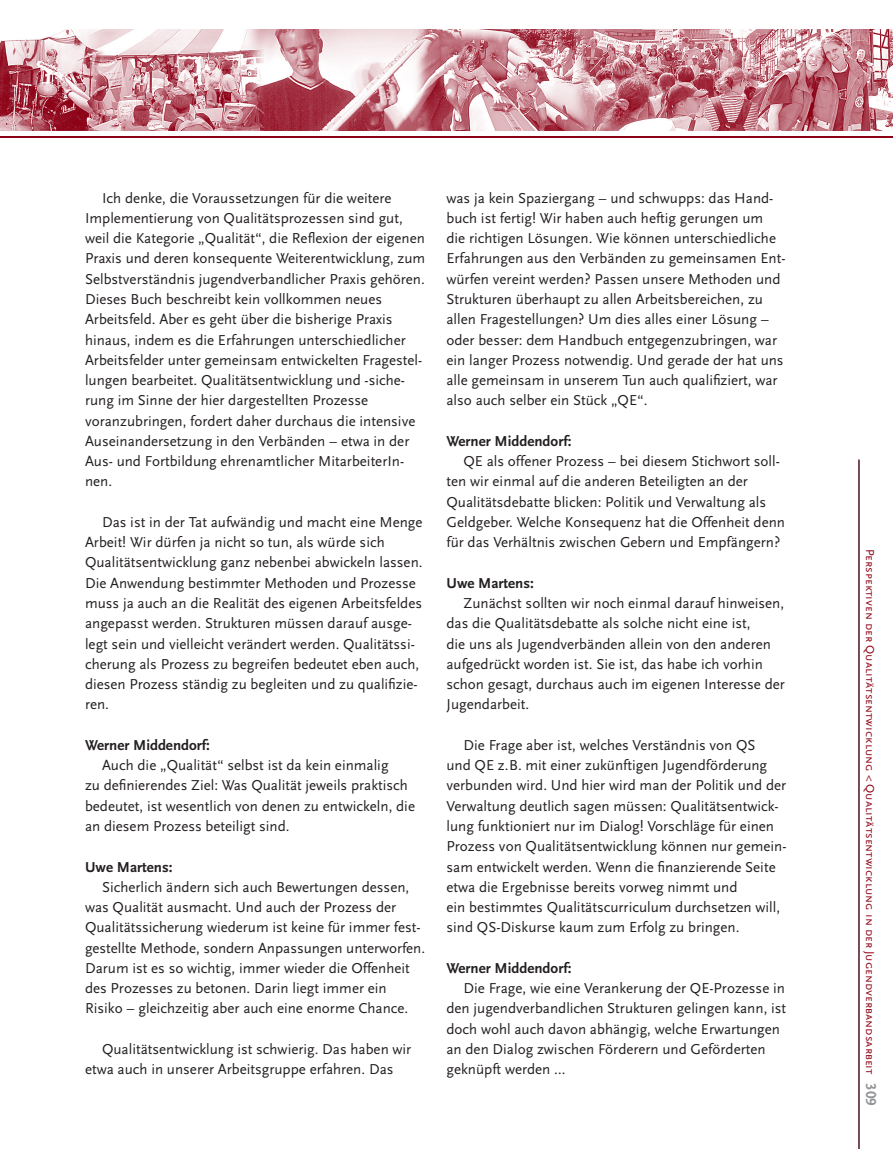
<style>
.page{position:relative;width:893px;height:1149px;background:#fff}
.page>*{position:absolute;margin:0;border:0;box-sizing:border-box;transform-origin:0 0}
.t1{font:15px/20.2px "Scala Sans";color:#231f20}
.t2{font:700 15px "Scala Sans";color:#231f20}
.t3{font:700 15px "Scala Sans Figures";color:#939598}
.t4{font:12px "Scala Sans Caps";color:#8c0015}
</style>
<div class="page">
<hr style="left:859px;top:459px;width:1px;height:689px;background:#231f20">
<hr style="left:0;top:136px;width:893px;height:2px;background:#8c0015">
<img style="left:0;top:29px;width:893px;height:102px">
<p class="t1" style="left:85px;top:188px;width:342px;text-indent:17px">Ich denke, die Voraussetzungen für die weitere Implementierung von Qualitätsprozessen sind gut, weil die Kategorie „Qualität“, die Reflexion der eigenen Praxis und deren konsequente Weiterentwicklung, zum Selbstverständnis jugendverbandlicher Praxis gehören.<br>Dieses Buch beschreibt kein vollkommen neues Arbeitsfeld. Aber es geht über die bisherige Praxis hinaus, indem es die Erfahrungen unterschiedlicher Arbeitsfelder unter gemeinsam entwickelten Fragestel&shy;lungen bearbeitet. Qualitätsentwicklung und -siche&shy;rung im Sinne der hier dargestellten Prozesse voranzubringen, fordert daher durchaus die intensive Auseinandersetzung in den Verbänden – etwa in der Aus- und Fortbildung ehrenamtlicher MitarbeiterIn&shy;nen.</p>
<p class="t1" style="left:85px;top:512px;width:339px;text-indent:17px">Das ist in der Tat aufwändig und macht eine Menge Arbeit! Wir dürfen ja nicht so tun, als würde sich Qualitätsentwicklung ganz nebenbei abwickeln lassen.<br>Die Anwendung bestimmter Methoden und Prozesse muss ja auch an die Realität des eigenen Arbeitsfeldes angepasst werden. Strukturen müssen darauf ausge&shy;legt sein und vielleicht verändert werden. Qualitätssi&shy;cherung als Prozess zu begreifen bedeutet eben auch, diesen Prozess ständig zu begleiten und zu qualifizie&shy;ren.</p>
<p class="t2" style="left:85px;top:736px;width:126px">Werner Middendorf:</p>
<p class="t1" style="left:102px;top:755px;width:288px">Auch die „Qualität“ selbst ist da kein einmalig</p>
<p class="t1" style="left:85px;top:775px;width:324px">zu definierendes Ziel: Was Qualität jeweils praktisch</p>
<p class="t1" style="left:85px;top:795px;width:331px">bedeutet, ist wesentlich von denen zu entwickeln, die</p>
<p class="t1" style="left:85px;top:816px;width:206px">an diesem Prozess beteiligt sind.</p>
<p class="t2" style="left:85px;top:858px;width:89px">Uwe Martens:</p>
<p class="t1" style="left:102px;top:876px;width:309px">Sicherlich ändern sich auch Bewertungen dessen,</p>
<p class="t1" style="left:85px;top:897px;width:313px">was Qualität ausmacht. Und auch der Prozess der</p>
<p class="t1" style="left:85px;top:917px;width:337px">Qualitätssicherung wiederum ist keine für immer fest-</p>
<p class="t1" style="left:85px;top:937px;width:342px">gestellte Methode, sondern Anpassungen unterworfen.</p>
<p class="t1" style="left:85px;top:957px;width:326px">Darum ist es so wichtig, immer wieder die Offenheit</p>
<p class="t1" style="left:85px;top:978px;width:303px">des Prozesses zu betonen. Darin liegt immer ein</p>
<p class="t1" style="left:85px;top:998px;width:325px">Risiko – gleichzeitig aber auch eine enorme Chance.</p>
<p class="t1" style="left:85px;top:1038px;width:328px;text-indent:17px">Qualitätsentwicklung ist schwierig. Das haben wir etwa auch in unserer Arbeitsgruppe erfahren. Das</p>
<p class="t1" style="left:446px;top:188px;width:340px">was ja kein Spaziergang – und schwupps: das Hand&shy;buch ist fertig! Wir haben auch heftig gerungen um die richtigen Lösungen. Wie können unterschiedliche Erfahrungen aus den Verbänden zu gemeinsamen Ent&shy;würfen vereint werden? Passen unsere Methoden und Strukturen überhaupt zu allen Arbeitsbereichen, zu allen Fragestellungen? Um dies alles einer Lösung – oder besser: dem Handbuch entgegenzubringen, war ein langer Prozess notwendig. Und gerade der hat uns alle gemeinsam in unserem Tun auch qualifiziert, war also auch selber ein Stück „QE“.</p>
<p class="t2" style="left:446px;top:433px;width:126px">Werner Middendorf:</p>
<p class="t1" style="left:463px;top:451px;width:318px">QE als offener Prozess – bei diesem Stichwort soll-</p>
<p class="t1" style="left:446px;top:471px;width:303px">ten wir einmal auf die anderen Beteiligten an der</p>
<p class="t1" style="left:446px;top:492px;width:321px">Qualitätsdebatte blicken: Politik und Verwaltung als</p>
<p class="t1" style="left:446px;top:512px;width:340px">Geldgeber. Welche Konsequenz hat die Offenheit denn</p>
<p class="t1" style="left:446px;top:532px;width:335px">für das Verhältnis zwischen Gebern und Empfängern?</p>
<p class="t2" style="left:446px;top:574px;width:89px">Uwe Martens:</p>
<p class="t1" style="left:463px;top:593px;width:322px">Zunächst sollten wir noch einmal darauf hinweisen,</p>
<p class="t1" style="left:446px;top:613px;width:306px">das die Qualitätsdebatte als solche nicht eine ist,</p>
<p class="t1" style="left:446px;top:633px;width:326px">die uns als Jugendverbänden allein von den anderen</p>
<p class="t1" style="left:446px;top:654px;width:318px">aufgedrückt worden ist. Sie ist, das habe ich vorhin</p>
<p class="t1" style="left:446px;top:674px;width:340px">schon gesagt, durchaus auch im eigenen Interesse der</p>
<p class="t1" style="left:446px;top:694px;width:84px">Jugendarbeit.</p>
<p class="t1" style="left:446px;top:735px;width:342px;text-indent:17px">Die Frage aber ist, welches Verständnis von QS<br>und QE z. B. mit einer zukünftigen Jugendförderung verbunden wird. Und hier wird man der Politik und der Verwaltung deutlich sagen müssen: Qualitätsentwick&shy;lung funktioniert nur im Dialog! Vorschläge für einen Prozess von Qualitätsentwicklung können nur gemein&shy;sam entwickelt werden. Wenn die finanzierende Seite etwa die Ergebnisse bereits vorweg nimmt und<br>ein bestimmtes Qualitätscurriculum durchsetzen will, sind QS-Diskurse kaum zum Erfolg zu bringen.</p>
<p class="t2" style="left:446px;top:959px;width:126px">Werner Middendorf:</p>
<p class="t1" style="left:463px;top:978px;width:323px">Die Frage, wie eine Verankerung der QE-Prozesse in</p>
<p class="t1" style="left:446px;top:998px;width:341px">den jugendverbandlichen Strukturen gelingen kann, ist</p>
<p class="t1" style="left:446px;top:1018px;width:335px">doch wohl auch davon abhängig, welche Erwartungen</p>
<p class="t1" style="left:446px;top:1038px;width:321px">an den Dialog zwischen Förderern und Geförderten</p>
<p class="t1" style="left:446px;top:1059px;width:120px">geknüpft werden …</p>
<p class="t4" style="left:877px;top:548px;width:527px;rotate:90deg">Perspektiven der Qualitätsentwicklung &lt; Qualitätsentwicklung in der Jugendverbandsarbeit</p>
<p class="t3" style="left:877px;top:1082px;width:24px;rotate:90deg">309</p>
</div>
